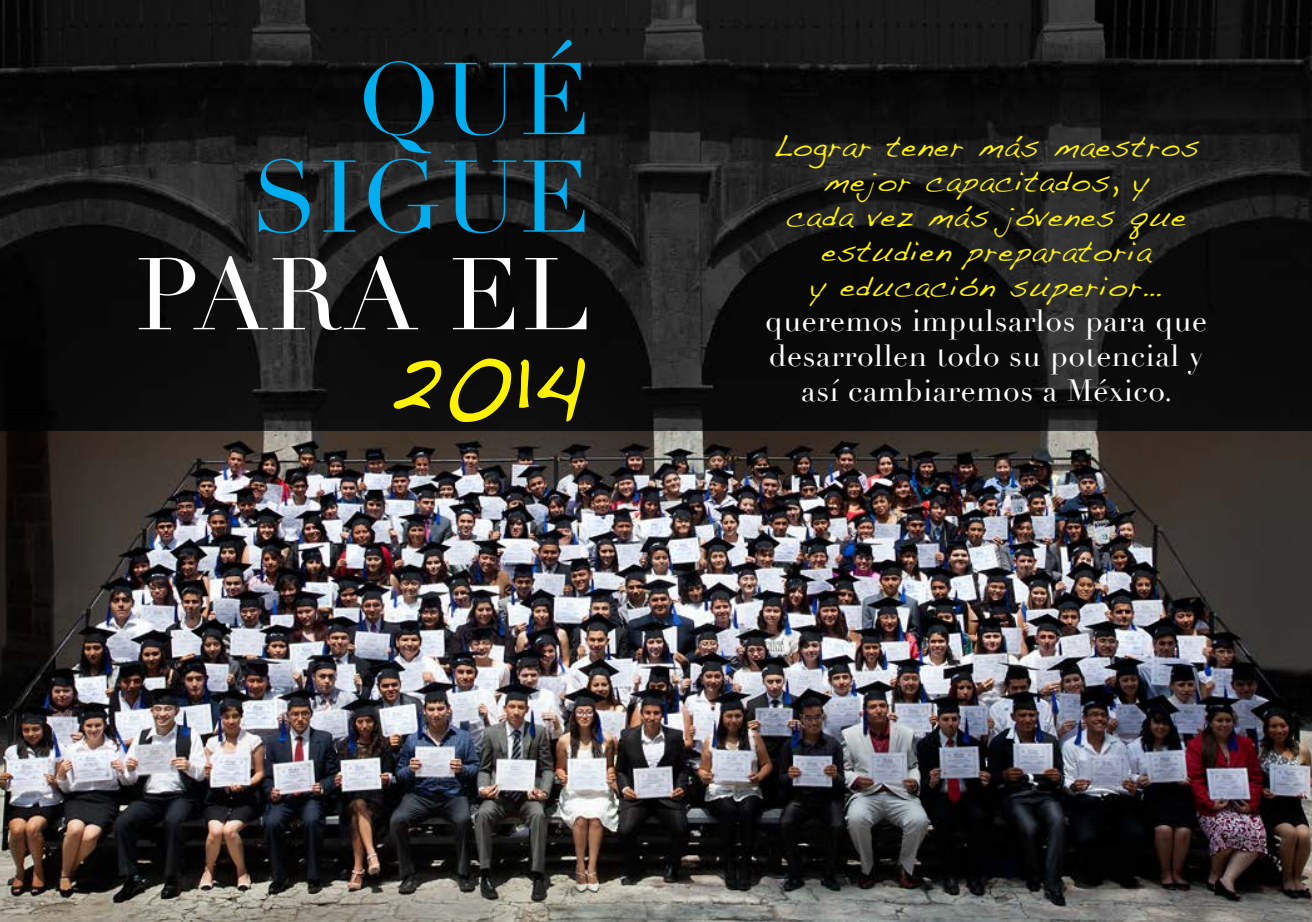
<style>
.page{position:relative;width:1312px;height:922px;background:#fff}
.page>*{position:absolute;margin:0;border:0;box-sizing:border-box;transform-origin:0 0}
.t1{font:100px/97.5px "Didot";letter-spacing:.02em;color:#00aeef;text-align:right}
.t2{font:100px "Didot";letter-spacing:.02em;color:#fff}
.t3{font:30px/35px "Handwriting Dakota";letter-spacing:.04em;color:#fff200;text-align:center}
.t4{font:30px/35px "Didot";letter-spacing:.02em;color:#fff;text-align:center}
</style>
<div class="page">
<img style="left:0;top:430px;width:1311px;height:491px">
<img style="left:0;top:0;width:1311px;height:430px">
<svg style="left:393px;top:358px;width:192px;height:64px;background:#494609"></svg>
<h1 class="t1" style="left:251px;top:53px;width:341px">qué sigue</h1>
<h1 class="t2" style="left:136px;top:234px;width:417px">para el</h1>
<p class="t3" style="left:772px;top:128px;width:427px">Lograr tener más maestros mejor capacitados, y<br>cada vez más jóvenes que estudien preparatoria<br>y educación superior…</p>
<p class="t4" style="left:764px;top:304px;width:443px">queremos impulsarlos para que desarrollen todo su potencial y así cambiaremos a México.</p>
</div>
